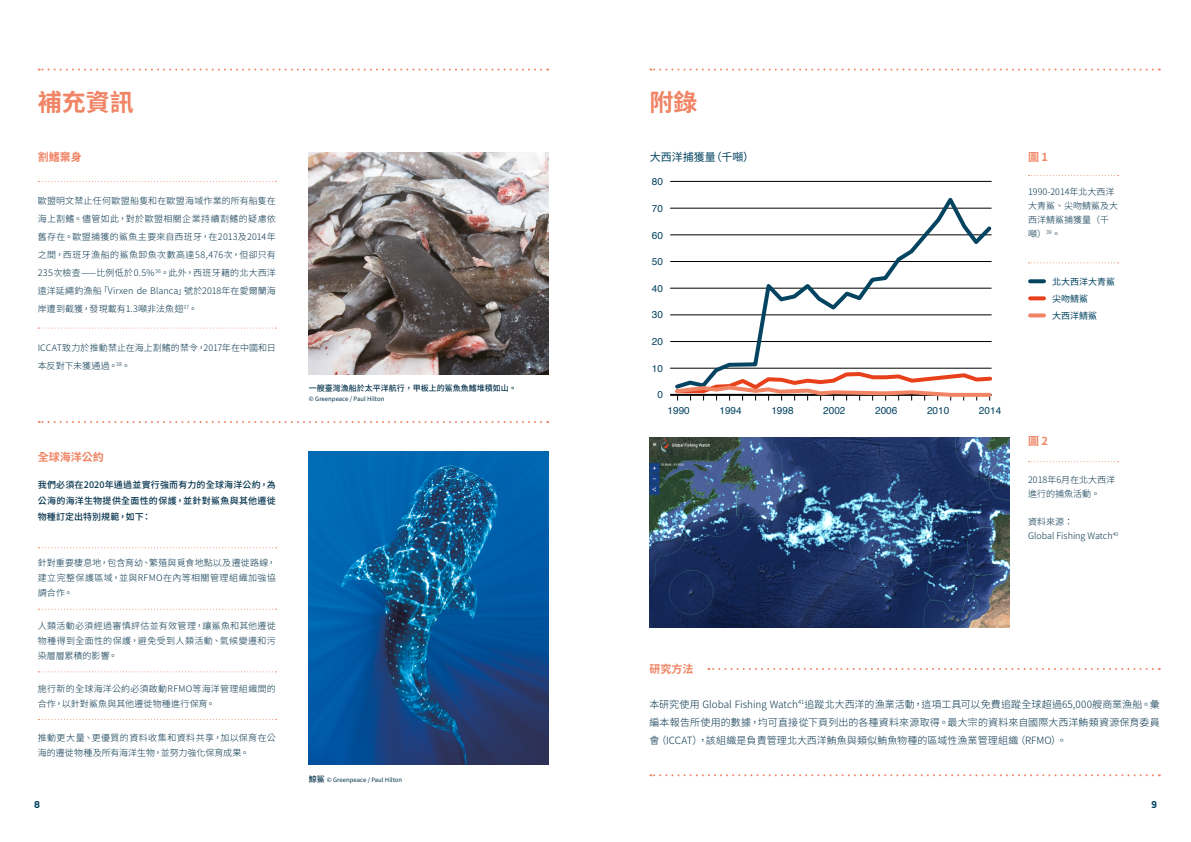
<style>
.page{position:relative;width:1191px;height:842px;background:#fff}
.page>*{position:absolute;margin:0;border:0;box-sizing:border-box;transform-origin:0 0}
.t1{font:700 24px "Noto Sans CJ Ktc";color:#f08464}
.t2{font:700 11px "Noto Sans CJ Ktc";color:#f08464}
.t3{font:11px "Noto Sans CJ Ktc";color:#044461}
.t4{font:300 10px/18px "Noto Sans CJ Ktc";letter-spacing:.005em;color:#04324b;text-align:justify}
.t5{font:10px "Helvetica";color:#044461}
.t6{font:10px "Sanctuary LC";color:#044461}
.t7{font:300 9px/18px "Noto Sans CJ Ktc";letter-spacing:.015em;color:#04324b}
.t8{font:500 9px/16px "Noto Sans CJ Ktc";letter-spacing:.025em;color:#04324b;text-align:justify}
.t9{font:9px/17.1px "Noto Sans CJ Ktc";color:#044461}
.t10{font:500 8px "Noto Sans CJ Ktc";color:#04324b}
.t11{font:6px "Noto Sans CJ Ktc";color:#04324b}
.s1{font-weight:500;font-size:8px}
</style>
<div class="page">
<img style="left:308px;top:152px;width:240px;height:222px">
<img style="left:308px;top:452px;width:240px;height:313px">
<img style="left:649px;top:437px;width:360px;height:190px">
<svg style="left:39px;top:69px;width:502px;height:2px"></svg>
<svg style="left:39px;top:421px;width:502px;height:2px"></svg>
<svg style="left:38px;top:609px;width:238px;height:1px"></svg>
<svg style="left:38px;top:547px;width:238px;height:1px"></svg>
<svg style="left:38px;top:671px;width:238px;height:1px"></svg>
<svg style="left:38px;top:719px;width:238px;height:1px"></svg>
<svg style="left:38px;top:328px;width:238px;height:1px"></svg>
<svg style="left:38px;top:181px;width:238px;height:1px"></svg>
<svg style="left:650px;top:69px;width:502px;height:2px"></svg>
<svg style="left:650px;top:774px;width:502px;height:2px"></svg>
<svg style="left:708px;top:668px;width:444px;height:2px"></svg>
<svg style="left:1028px;top:175px;width:90px;height:1px"></svg>
<svg style="left:1028px;top:262px;width:90px;height:1px"></svg>
<svg style="left:1028px;top:461px;width:90px;height:1px"></svg>
<hr style="left:670px;top:368px;width:321px;height:1px;background:#000">
<hr style="left:670px;top:341px;width:321px;height:1px;background:#000">
<hr style="left:670px;top:315px;width:321px;height:1px;background:#000">
<hr style="left:670px;top:288px;width:321px;height:1px;background:#000">
<hr style="left:670px;top:261px;width:321px;height:1px;background:#000">
<hr style="left:670px;top:235px;width:321px;height:1px;background:#000">
<hr style="left:670px;top:208px;width:321px;height:1px;background:#000">
<hr style="left:670px;top:181px;width:321px;height:1px;background:#000">
<hr style="left:670px;top:394px;width:321px;height:2px;background:#000">
<svg style="left:672px;top:197px;width:320px;height:173px"></svg>
<svg style="left:673px;top:370px;width:319px;height:30px"></svg>
<svg style="left:1030px;top:279px;width:14px;height:4px"></svg>
<svg style="left:1030px;top:296px;width:14px;height:4px"></svg>
<svg style="left:1030px;top:313px;width:14px;height:4px"></svg>
<h1 class="t1" style="left:38px;top:89px;width:98px">補充資訊</h1>
<h1 class="t1" style="left:649px;top:89px;width:49px">附錄</h1>
<p class="t2" style="left:38px;top:151px;width:46px">割鰭棄身</p>
<p class="t2" style="left:1028px;top:151px;width:21px">圖 1</p>
<p class="t3" style="left:650px;top:151px;width:106px">大西洋捕獲量（千噸）</p>
<p class="t5" style="left:652px;top:174px;width:13px">80</p>
<p class="t7" style="left:38px;top:192px;width:240px;text-align:justify">歐盟明文禁止任何歐盟船隻和在歐盟海域作業的所有船隻在海上割鰭。儘管如此，對於歐盟相關企業持續割鰭的疑慮依舊存在。歐盟捕獲的鯊魚主要來自西班牙，在2013及2014年之間，西班牙漁船的鯊魚卸魚次數高達58,476次，但卻只有235次檢查——比例低於0.5%<sup>36</sup>。此外，西班牙籍的北大西洋遠洋延繩釣漁船「Virxen de Blanca」號於2018年在愛爾蘭海岸遭到截獲，發現載有1.3噸非法魚翅<sup>37</sup>。</p>
<p class="t7" style="left:1028px;top:185px;width:91px;line-height:14px">1990-2014年北大西洋大青鯊、尖吻鯖鯊及大西洋鯖鯊捕獲量（千噸）<sup>39</sup>。</p>
<p class="t5" style="left:652px;top:201px;width:13px">70</p>
<p class="t5" style="left:652px;top:227px;width:13px">60</p>
<p class="t5" style="left:652px;top:254px;width:13px">50</p>
<p class="t9" style="left:1052px;top:273px;width:64px">北大西洋大青鯊尖吻鯖鯊<br>大西洋鯖鯊</p>
<p class="t5" style="left:652px;top:280px;width:13px">40</p>
<p class="t5" style="left:652px;top:307px;width:13px">30</p>
<p class="t7" style="left:38px;top:339px;width:240px">ICCAT致力於推動禁止在海上割鰭的禁令，2017年在中國和日本反對下未獲通過。<sup>38</sup>。</p>
<p class="t2" style="left:38px;top:450px;width:68px">全球海洋公約</p>
<p class="t8" style="left:38px;top:477px;width:240px">我們必須在2020年通過並實行強而有力的全球海洋公約，為公海的海洋生物提供全面性的保護，並針對鯊魚與其他遷徙物種訂定出特別規範，如下：</p>
<p class="t7" style="left:38px;top:556px;width:240px;line-height:15px;text-align:justify">針對重要棲息地，包含育幼、繁殖與覓食地點以及遷徙路線，建立完整保護區域，並與RFMO在內等相關管理組織加強協調合作。</p>
<p class="t7" style="left:38px;top:618px;width:240px;line-height:15px;text-align:justify">人類活動必須經過審慎評估並有效管理，讓鯊魚和其他遷徙物種得到全面性的保護，避免受到人類活動、氣候變遷和污染層層累積的影響。</p>
<p class="t7" style="left:38px;top:681px;width:240px;line-height:15px">施行新的全球海洋公約必須啟動RFMO等海洋管理組織間的合作，以針對鯊魚與其他遷徙物種進行保育。</p>
<p class="t7" style="left:38px;top:730px;width:240px;line-height:15px">推動更大量、更優質的資料收集和資料共享，加以保育在公海的遷徙物種及所有海洋生物，並努力強化保育成果。</p>
<p class="t10" style="left:309px;top:383px;width:209px">一艘臺灣漁船於太平洋航行，甲板上的鯊魚魚鰭堆積如山。</p>
<p class="t11" style="left:309px;top:395px;width:77px">© Greenpeace / Paul Hilton</p>
<p class="t11" style="left:309px;top:776px;width:95px"><span class="s1">鯨鯊</span> © Greenpeace / Paul Hilton</p>
<p class="t5" style="left:652px;top:334px;width:13px">20</p>
<p class="t5" style="left:652px;top:361px;width:13px">10</p>
<p class="t5" style="left:657px;top:387px;width:7px">0</p>
<p class="t5" style="left:667px;top:403px;width:24px">1990</p>
<p class="t5" style="left:719px;top:403px;width:24px">1994</p>
<p class="t5" style="left:771px;top:403px;width:24px">1998</p>
<p class="t5" style="left:823px;top:403px;width:24px">2002</p>
<p class="t5" style="left:875px;top:403px;width:24px">2006</p>
<p class="t5" style="left:927px;top:403px;width:24px">2010</p>
<p class="t5" style="left:979px;top:403px;width:24px">2014</p>
<p class="t2" style="left:1028px;top:435px;width:21px">圖 2</p>
<p class="t7" style="left:1028px;top:472px;width:89px;line-height:14px">2018年6月在北大西洋進行的捕魚活動。</p>
<p class="t7" style="left:1028px;top:514px;width:92px;line-height:14px">資料來源：<br>Global Fishing Watch<sup>40</sup></p>
<p class="t2" style="left:649px;top:663px;width:45px">研究方法</p>
<p class="t4" style="left:649px;top:695px;width:512px">本研究使用 Global Fishing Watch<sup>41</sup>追蹤北大西洋的漁業活動，這項工具可以免費追蹤全球超過65,000艘商業漁船。彙編本報告所使用的數據，均可直接從下頁列出的各種資料來源取得。最大宗的資料來自國際大西洋鮪類資源保育委員會（ICCAT），該組織是負責管理北大西洋鮪魚與類似鮪魚物種的區域性漁業管理組織（RFMO）。</p>
<p class="t6" style="left:34px;top:798px;width:7px">8</p>
<p class="t6" style="left:1151px;top:798px;width:7px">9</p>
</div>
